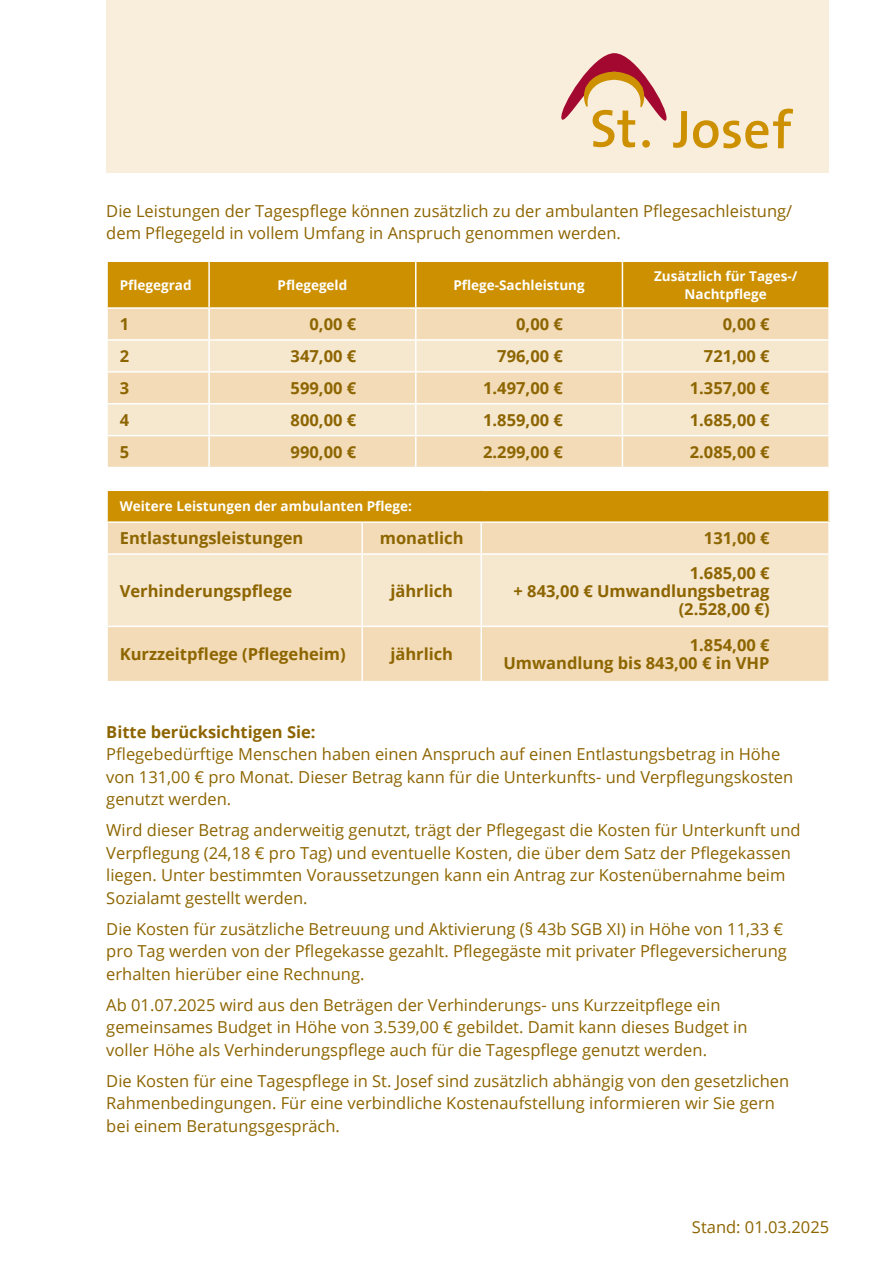
<style>
.page{position:relative;width:893px;height:1263px;background:#fff}
.page>*{position:absolute;margin:0;border:0;box-sizing:border-box;transform-origin:0 0}
.t1{font:16.5px/22.5px "Open Sans";color:#8d6500}
.t2{font:700 16.5px/18px "Open Sans";color:#8d6500;text-align:right}
.t3{font:700 13.5px/18px "Open Sans";color:#fff;text-align:center}
</style>
<div class="page">
<div style="left:106px;top:0;width:723px;height:172px;background:#f9eddb"></div>
<svg style="left:561px;top:53px;width:232px;height:96px"></svg>
<div style="left:642px;top:140px;width:8px;height:8px;background:#cc9000;border-radius:50%"></div>
<div style="left:108px;top:436px;width:720px;height:31px;background:#f2dbb6"></div>
<svg style="left:108px;top:262px;width:720px;height:173px;background:#e9cb8e"></svg>
<hr style="left:208px;top:262px;width:2px;height:45px;background:#fff">
<hr style="left:415px;top:262px;width:1px;height:45px;background:#fff">
<hr style="left:622px;top:262px;width:1px;height:45px;background:#fff">
<hr style="left:106px;top:307px;width:103px;height:2px;background:#fff">
<hr style="left:209px;top:307px;width:207px;height:2px;background:#fff">
<hr style="left:208px;top:309px;width:2px;height:30px;background:#fff">
<hr style="left:416px;top:307px;width:206px;height:2px;background:#fff">
<hr style="left:415px;top:309px;width:1px;height:30px;background:#fff">
<hr style="left:622px;top:307px;width:208px;height:2px;background:#fff">
<hr style="left:622px;top:309px;width:1px;height:30px;background:#fff">
<hr style="left:106px;top:339px;width:103px;height:2px;background:#fff">
<hr style="left:209px;top:339px;width:207px;height:2px;background:#fff">
<hr style="left:208px;top:341px;width:2px;height:30px;background:#fff">
<hr style="left:416px;top:339px;width:206px;height:2px;background:#fff">
<hr style="left:415px;top:341px;width:1px;height:30px;background:#fff">
<hr style="left:622px;top:339px;width:208px;height:2px;background:#fff">
<hr style="left:622px;top:341px;width:1px;height:30px;background:#fff">
<hr style="left:106px;top:371px;width:103px;height:2px;background:#fff">
<hr style="left:209px;top:371px;width:207px;height:2px;background:#fff">
<hr style="left:208px;top:373px;width:2px;height:30px;background:#fff">
<hr style="left:416px;top:371px;width:206px;height:2px;background:#fff">
<hr style="left:415px;top:373px;width:1px;height:30px;background:#fff">
<hr style="left:622px;top:371px;width:208px;height:2px;background:#fff">
<hr style="left:622px;top:373px;width:1px;height:30px;background:#fff">
<hr style="left:106px;top:403px;width:103px;height:1px;background:#fff">
<hr style="left:209px;top:403px;width:207px;height:1px;background:#fff">
<hr style="left:208px;top:404px;width:2px;height:31px;background:#fff">
<hr style="left:416px;top:403px;width:206px;height:1px;background:#fff">
<hr style="left:415px;top:404px;width:1px;height:31px;background:#fff">
<hr style="left:622px;top:403px;width:208px;height:1px;background:#fff">
<hr style="left:622px;top:404px;width:1px;height:31px;background:#fff">
<hr style="left:208px;top:436px;width:2px;height:31px;background:#fff">
<hr style="left:415px;top:436px;width:1px;height:31px;background:#fff">
<hr style="left:622px;top:436px;width:1px;height:31px;background:#fff">
<div style="left:107px;top:490px;width:722px;height:32px;background:#cc9000"></div>
<div style="left:108px;top:523px;width:720px;height:158px;background:#f2dbb6"></div>
<div style="left:481px;top:522px;width:348px;height:32px;background:#f2dbb6"></div>
<div style="left:107px;top:554px;width:255px;height:72px;background:#f6e7cf"></div>
<div style="left:363px;top:555px;width:465px;height:71px;background:#f6e7cf"></div>
<hr style="left:106px;top:489px;width:256px;height:2px;background:#fff">
<hr style="left:362px;top:489px;width:119px;height:2px;background:#fff">
<hr style="left:481px;top:489px;width:349px;height:2px;background:#fff">
<hr style="left:106px;top:491px;width:2px;height:30px;background:#fff">
<hr style="left:828px;top:491px;width:2px;height:30px;background:#fff">
<hr style="left:106px;top:521px;width:256px;height:2px;background:#fff">
<hr style="left:362px;top:521px;width:119px;height:2px;background:#fff">
<hr style="left:361px;top:523px;width:2px;height:30px;background:#fff">
<hr style="left:481px;top:521px;width:349px;height:2px;background:#fff">
<hr style="left:480px;top:523px;width:2px;height:30px;background:#fff">
<hr style="left:828px;top:523px;width:2px;height:30px;background:#fff">
<hr style="left:106px;top:553px;width:256px;height:2px;background:#fff">
<hr style="left:106px;top:555px;width:2px;height:71px;background:#fff">
<hr style="left:362px;top:553px;width:119px;height:2px;background:#fff">
<hr style="left:361px;top:555px;width:2px;height:71px;background:#fff">
<hr style="left:481px;top:553px;width:349px;height:2px;background:#fff">
<hr style="left:480px;top:555px;width:2px;height:71px;background:#fff">
<hr style="left:106px;top:626px;width:256px;height:1px;background:#fff">
<hr style="left:362px;top:626px;width:119px;height:1px;background:#fff">
<hr style="left:361px;top:627px;width:2px;height:54px;background:#fff">
<hr style="left:481px;top:626px;width:349px;height:1px;background:#fff">
<hr style="left:480px;top:627px;width:2px;height:54px;background:#fff">
<p class="t1" style="left:106px;top:199px;width:687px">Die Leistungen der Tagespflege können zusätzlich zu der ambulanten Pflegesachleistung/ dem Pflegegeld in vollem Umfang in Anspruch genommen werden.</p>
<p class="t3" style="left:120px;top:276px;width:73px">Pflegegrad</p>
<p class="t3" style="left:278px;top:276px;width:71px">Pflegegeld</p>
<p class="t3" style="left:453px;top:276px;width:133px">Pflege-Sachleistung</p>
<p class="t3" style="left:654px;top:267px;width:145px">Zusätzlich für Tages-/<br>Nachtpflege</p>
<p class="t2" style="left:120px;top:315px;width:11px">1</p>
<p class="t2" style="left:309px;top:315px;width:48px">0,00 €</p>
<p class="t2" style="left:516px;top:315px;width:48px">0,00 €</p>
<p class="t2" style="left:723px;top:315px;width:48px">0,00 €</p>
<p class="t2" style="left:120px;top:347px;width:11px">2</p>
<p class="t2" style="left:291px;top:347px;width:67px">347,00 €</p>
<p class="t2" style="left:497px;top:347px;width:67px">796,00 €</p>
<p class="t2" style="left:704px;top:347px;width:67px">721,00 €</p>
<p class="t2" style="left:120px;top:379px;width:11px">3</p>
<p class="t2" style="left:291px;top:379px;width:67px">599,00 €</p>
<p class="t2" style="left:483px;top:379px;width:81px">1.497,00 €</p>
<p class="t2" style="left:690px;top:379px;width:81px">1.357,00 €</p>
<p class="t2" style="left:120px;top:411px;width:11px">4</p>
<p class="t2" style="left:291px;top:411px;width:67px">800,00 €</p>
<p class="t2" style="left:483px;top:411px;width:81px">1.859,00 €</p>
<p class="t2" style="left:690px;top:411px;width:81px">1.685,00 €</p>
<p class="t2" style="left:120px;top:442px;width:11px">5</p>
<p class="t2" style="left:291px;top:442px;width:67px">990,00 €</p>
<p class="t2" style="left:483px;top:442px;width:81px">2.299,00 €</p>
<p class="t2" style="left:690px;top:442px;width:81px">2.085,00 €</p>
<p class="t3" style="left:120px;top:497px;width:294px">Weitere Leistungen der ambulanten Pflege:</p>
<p class="t2" style="left:120px;top:529px;width:185px">Entlastungsleistungen</p>
<p class="t2" style="left:380px;top:529px;width:85px">monatlich</p>
<p class="t2" style="left:704px;top:529px;width:67px">131,00 €</p>
<p class="t2" style="left:120px;top:581px;width:174px">Verhinderungspflege</p>
<p class="t2" style="left:390px;top:581px;width:64px">jährlich</p>
<p class="t2" style="left:514px;top:563px;width:258px">1.685,00 €<br>+ 843,00 € Umwandlungsbetrag (2.528,00 €)</p>
<p class="t2" style="left:120px;top:645px;width:227px">Kurzzeitpflege (Pflegeheim)</p>
<p class="t2" style="left:390px;top:645px;width:64px">jährlich</p>
<p class="t2" style="left:503px;top:636px;width:268px">1.854,00 €<br>Umwandlung bis 843,00 € in VHP</p>
<p class="t2" style="left:106px;top:722px;width:211px">Bitte berücksichtigen Sie:</p>
<p class="t1" style="left:106px;top:742px;width:688px">Pflegebedürftige Menschen haben einen Anspruch auf einen Entlastungsbetrag in Höhe von 131,00 € pro Monat. Dieser Betrag kann für die Unterkunfts- und Verpflegungskosten genutzt werden.</p>
<p class="t1" style="left:106px;top:818px;width:696px">Wird dieser Betrag anderweitig genutzt, trägt der Pflegegast die Kosten für Unterkunft und Verpflegung (24,18 € pro Tag) und eventuelle Kosten, die über dem Satz der Pflegekassen liegen. Unter bestimmten Voraussetzungen kann ein Antrag zur Kostenübernahme beim Sozialamt gestellt werden.</p>
<p class="t1" style="left:106px;top:917px;width:682px">Die Kosten für zusätzliche Betreuung und Aktivierung (§ 43b SGB XI) in Höhe von 11,33 € pro Tag werden von der Pflegekasse gezahlt. Pflegegäste mit privater Pflegeversicherung erhalten hierüber eine Rechnung.</p>
<p class="t1" style="left:106px;top:993px;width:643px">Ab 01.07.2025 wird aus den Beträgen der Verhinderungs- uns Kurzzeitpflege ein gemeinsames Budget in Höhe von 3.539,00 € gebildet. Damit kann dieses Budget in voller Höhe als Verhinderungspflege auch für die Tagespflege genutzt werden.</p>
<p class="t1" style="left:106px;top:1069px;width:684px">Die Kosten für eine Tagespflege in St. Josef sind zusätzlich abhängig von den gesetzlichen<br>Rahmenbedingungen. Für eine verbindliche Kostenaufstellung informieren wir Sie gern bei einem Beratungsgespräch.</p>
<p class="t1" style="left:692px;top:1215px;width:139px">Stand: 01.03.2025</p>
</div>
